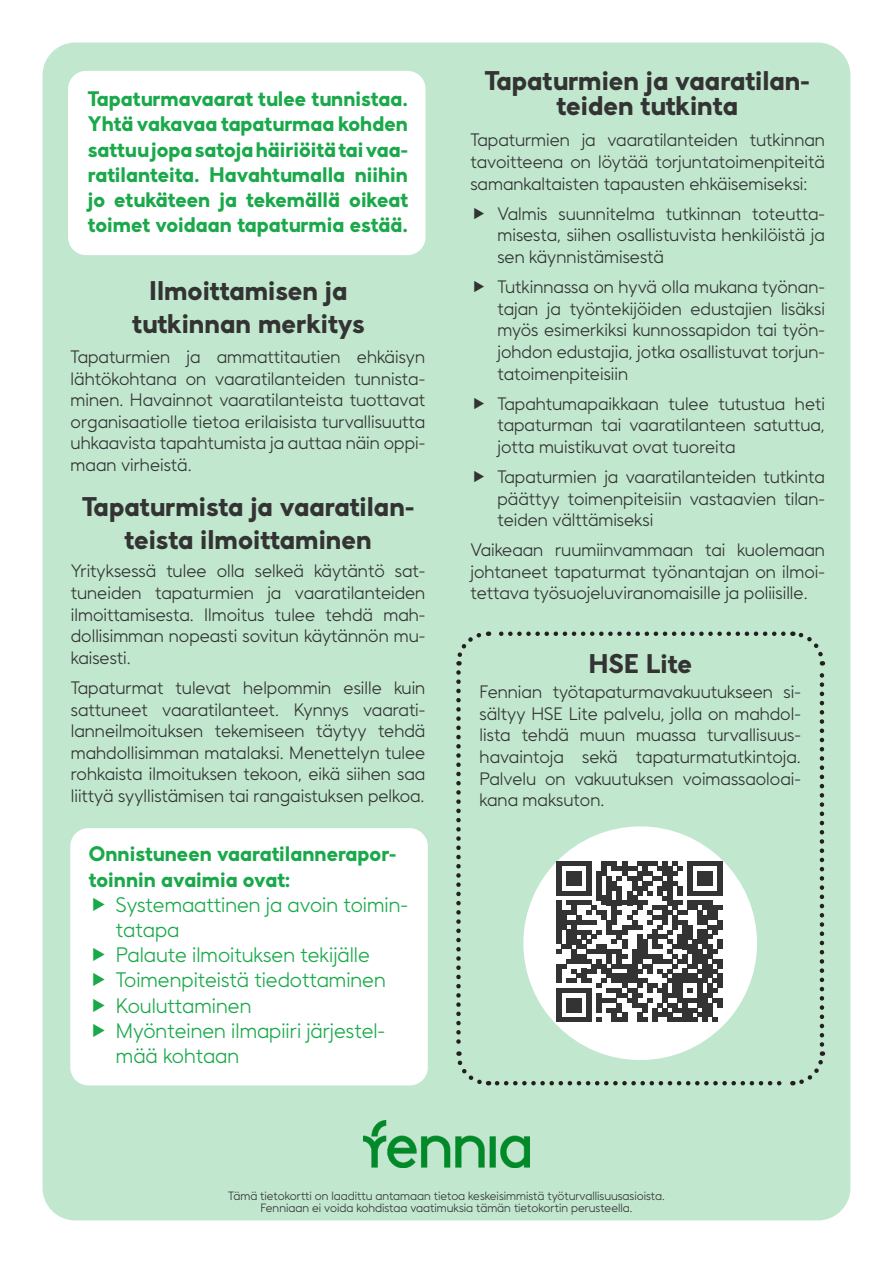
<style>
.page{position:relative;width:893px;height:1263px;background:#fff}
.page>*{position:absolute;margin:0;border:0;box-sizing:border-box;transform-origin:0 0}
.t1{font:800 27px/32.4px "Fennia Sans";color:#333;text-align:center}
.t2{font:800 21px/25.2px "Fennia Sans";color:#1aa94a;text-align:justify}
.t3{font:300 21px/25.2px "Fennia Sans";color:#1aa94a}
.t4{font:300 18px/21.6px "Fennia Sans";color:#333;text-align:justify}
.t5{font:300 12px/12px "Fennia Sans";color:#333;text-align:center}
</style>
<div class="page">
<div style="left:43px;top:43px;width:807px;height:1177px;background:#c1e7ce;border-radius:33px"></div>
<div style="left:68px;top:71px;width:358px;height:184px;background:#fff;border-radius:18px"></div>
<svg style="left:456px;top:672px;width:33px;height:414px"></svg>
<svg style="left:497px;top:1051px;width:329px;height:35px"></svg>
<svg style="left:792px;top:631px;width:34px;height:413px"></svg>
<svg style="left:456px;top:631px;width:327px;height:35px"></svg>
<div style="left:70px;top:828px;width:358px;height:257px;background:#fff;border-radius:18px"></div>
<div style="left:523px;top:826px;width:234px;height:234px;background:#fff;border-radius:50%"></div>
<svg style="left:557px;top:861px;width:165px;height:161px"></svg>
<div style="left:717px;top:920px;width:5px;height:10px;background:#323332"></div>
<div style="left:717px;top:939px;width:5px;height:10px;background:#323332"></div>
<div style="left:717px;top:959px;width:5px;height:9px;background:#323332"></div>
<div style="left:717px;top:973px;width:5px;height:15px;background:#323332"></div>
<div style="left:717px;top:998px;width:5px;height:9px;background:#323332"></div>
<img style="left:364px;top:1120px;width:165px;height:47px">
<p class="t2" style="left:88px;top:86px;width:322px">Tapaturmavaarat tulee tunnistaa.<br>Yhtä vakavaa tapaturmaa kohden sattuu jopa satoja häiriöitä tai vaa&shy;ratilanteita. Havahtumalla niihin jo etukäteen ja tekemällä oikeat toimet voidaan tapaturmia estää.</p>
<h1 class="t1" style="left:132px;top:274px;width:234px">Ilmoittamisen ja tutkinnan merkitys</h1>
<p class="t4" style="left:71px;top:346px;width:356px">Tapaturmien ja ammattitautien ehkäisyn lähtökohtana on vaaratilanteiden tunnista&shy;minen. Havainnot vaaratilanteista tuottavat organisaatiolle tietoa erilaisista turvallisuutta uhkaavista tapahtumista ja auttaa näin oppi&shy;maan virheistä.</p>
<h1 class="t1" style="left:82px;top:490px;width:334px">Tapaturmista ja vaaratilan&shy;teista ilmoittaminen</h1>
<p class="t4" style="left:71px;top:560px;width:356px">Yrityksessä tulee olla selkeä käytäntö sat&shy;tuneiden tapaturmien ja vaaratilanteiden ilmoittamisesta. Ilmoitus tulee tehdä mah&shy;dollisimman nopeasti sovitun käytännön mu&shy;kaisesti.</p>
<p class="t4" style="left:71px;top:676px;width:356px">Tapaturmat tulevat helpommin esille kuin sattuneet vaaratilanteet. Kynnys vaarati&shy;lanneilmoituksen tekemiseen täytyy tehdä mahdollisimman matalaksi. Menettelyn tulee rohkaista ilmoituksen tekoon, eikä siihen saa liittyä syyllistämisen tai rangaistuksen pelkoa.</p>
<p class="t2" style="left:89px;top:841px;width:309px">Onnistuneen vaaratilannerapor&shy;toinnin avaimia ovat:</p>
<p class="t3" style="left:116px;top:891px;width:294px">Systemaattinen ja avoin toimin&shy;tatapa<br>Palaute ilmoituksen tekijälle<br>Toimenpiteistä tiedottaminen<br>Kouluttaminen<br>Myönteinen ilmapiiri järjestel&shy;mää kohtaan</p>
<h1 class="t1" style="left:485px;top:67px;width:326px;line-height:25.5px">Tapaturmien ja vaaratilan&shy;teiden tutkinta</h1>
<p class="t4" style="left:470px;top:129px;width:356px">Tapaturmien ja vaaratilanteiden tutkinnan tavoitteena on löytää torjuntatoimenpiteitä samankaltaisten tapausten ehkäisemiseksi:</p>
<p class="t4" style="left:497px;top:202px;width:329px">Valmis suunnitelma tutkinnan toteutta&shy;misesta, siihen osallistuvista henkilöistä ja sen käynnistämisestä</p>
<p class="t4" style="left:497px;top:276px;width:329px">Tutkinnassa on hyvä olla mukana työnan&shy;tajan ja työntekijöiden edustajien lisäksi myös esimerkiksi kunnossapidon tai työn&shy;johdon edustajia, jotka osallistuvat torjun&shy;tatoimenpiteisiin</p>
<p class="t4" style="left:497px;top:392px;width:329px">Tapahtumapaikkaan tulee tutustua heti tapaturman tai vaaratilanteen satuttua, jotta muistikuvat ovat tuoreita</p>
<p class="t4" style="left:497px;top:466px;width:329px">Tapaturmien ja vaaratilanteiden tutkinta päättyy toimenpiteisiin vastaavien tilan&shy;teiden välttämiseksi</p>
<p class="t4" style="left:470px;top:539px;width:356px">Vaikeaan ruumiinvammaan tai kuolemaan johtaneet tapaturmat työnantajan on ilmoi&shy;tettava työsuojeluviranomaisille ja poliisille.</p>
<h1 class="t1" style="left:588px;top:647px;width:105px">HSE Lite</h1>
<p class="t4" style="left:480px;top:681px;width:323px">Fennian työtapaturmavakuutukseen si&shy;sältyy HSE Lite palvelu, jolla on mahdol&shy;lista tehdä muun muassa turvallisuus&shy;havaintoja sekä tapaturmatutkintoja.<br>Palvelu on vakuutuksen voimassaoloai&shy;kana maksuton.</p>
<p class="t5" style="left:228px;top:1190px;width:438px">Tämä tietokortti on laadittu antamaan tietoa keskeisimmistä työturvallisuusasioista.<br>Fenniaan ei voida kohdistaa vaatimuksia tämän tietokortin perusteella.</p>
</div>
